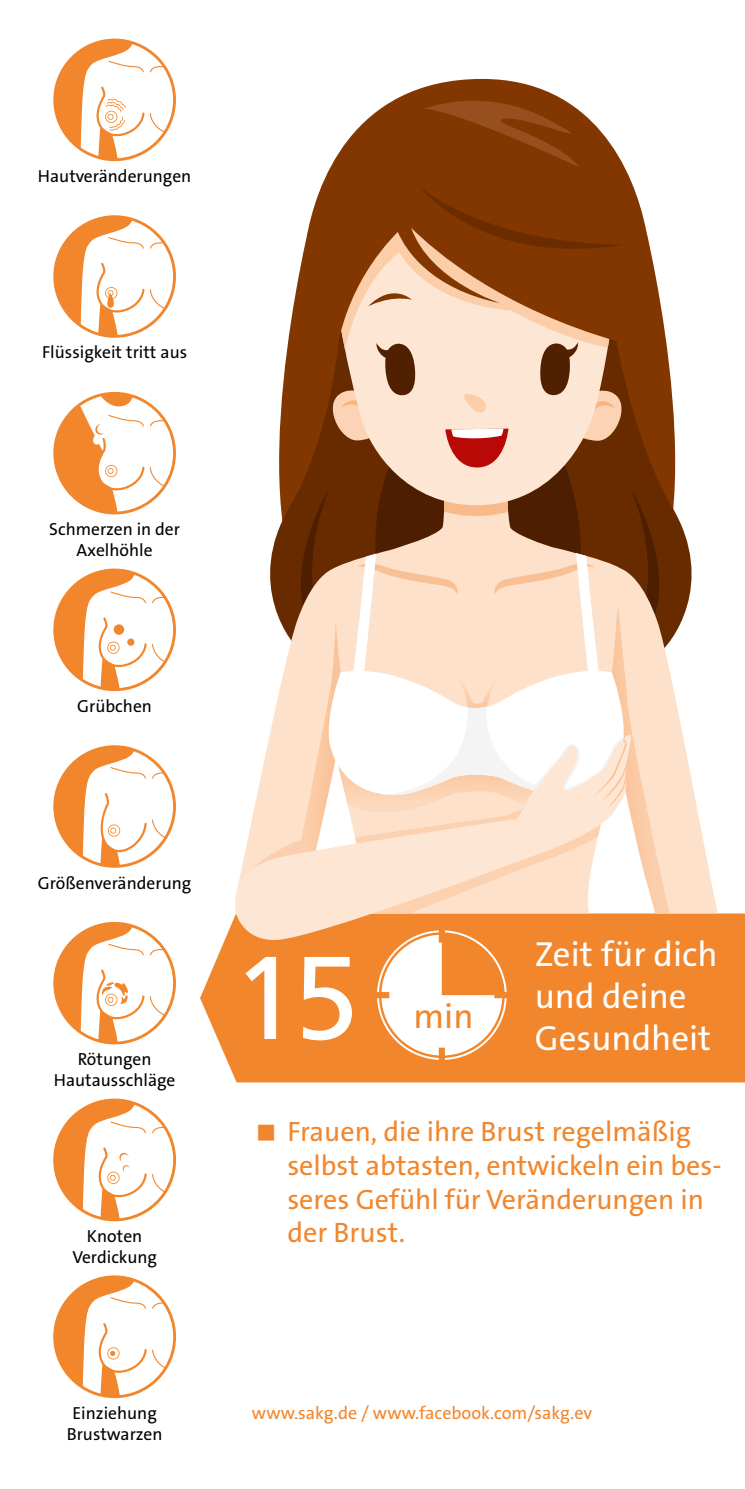
<style>
.page{position:relative;width:745px;height:1489px;background:#fff}
.page>*{position:absolute;margin:0;border:0;box-sizing:border-box;transform-origin:0 0}
.t1{font:117.5px "Frutiger LT";color:#fff}
.t2{font:35px/42px "The Sans B5 Plain";color:#fff}
.t3{font:35px "The Sans B5 Plain";color:#f1862c}
.t4{font:28px/33.8px "The Sans B5 Plain";color:#f1862c}
.t5{font:18px "The Sans B5 Plain";color:#f1862c}
.t6{font:17.5px/21px "The Sans B5 Plain";color:#000;text-align:center}
</style>
<div class="page">
<div style="left:200px;top:913px;width:544px;height:169px;background:#f1862c"></div>
<svg style="left:292px;top:79px;width:371px;height:236px"></svg>
<svg style="left:423px;top:85px;width:188px;height:82px;background:#945323"></svg>
<svg style="left:279px;top:315px;width:397px;height:160px;background:#8b4919"></svg>
<svg style="left:678px;top:518px;width:39px;height:395px"></svg>
<svg style="left:336px;top:468px;width:278px;height:7px;background:#bf997d"></svg>
<svg style="left:324px;top:186px;width:305px;height:282px;background:#ba8662"></svg>
<svg style="left:235px;top:849px;width:396px;height:90px;background:#f4a563"></svg>
<svg style="left:246px;top:475px;width:432px;height:438px"></svg>
<svg style="left:53px;top:39px;width:123px;height:122px"></svg>
<svg style="left:53px;top:215px;width:123px;height:123px"></svg>
<svg style="left:53px;top:392px;width:123px;height:122px"></svg>
<svg style="left:53px;top:568px;width:123px;height:123px"></svg>
<div style="left:114px;top:624px;width:10px;height:10px;background:#f1862c;border-radius:50%"></div>
<div style="left:127px;top:638px;width:7px;height:7px;background:#f1862c;border-radius:50%"></div>
<svg style="left:53px;top:745px;width:123px;height:122px"></svg>
<svg style="left:53px;top:921px;width:123px;height:123px"></svg>
<svg style="left:53px;top:1275px;width:123px;height:122px"></svg>
<svg style="left:53px;top:1098px;width:123px;height:123px"></svg>
<svg style="left:377px;top:930px;width:129px;height:129px"></svg>
<p class="t6" style="left:38px;top:166px;width:155px">Hautveränderungen</p>
<p class="t6" style="left:42px;top:342px;width:146px">Flüssigkeit tritt aus</p>
<p class="t6" style="left:49px;top:519px;width:132px">Schmerzen in der<br>Axelhöhle</p>
<p class="t6" style="left:77px;top:696px;width:76px">Grübchen</p>
<p class="t6" style="left:38px;top:872px;width:155px">Größenveränderung</p>
<p class="t6" style="left:54px;top:1049px;width:123px">Rötungen<br>Hautausschläge</p>
<p class="t6" style="left:72px;top:1225px;width:86px">Knoten<br>Verdickung</p>
<h1 class="t1" style="left:232px;top:929px;width:127px">15</h1>
<h2 class="t3" style="left:413px;top:997px;width:61px">min</h2>
<h2 class="t2" style="left:534px;top:934px;width:184px">Zeit für dich und deine<br>Gesundheit</h2>
<h3 class="t4" style="left:287px;top:1115px;width:435px">Frauen, die ihre Brust regelmäßig selbst abtasten, entwickeln ein bes&shy;seres Gefühl für Veränderungen in der Brust.</h3>
<p class="t6" style="left:67px;top:1402px;width:97px">Einziehung<br>Brustwarzen</p>
<p class="t5" style="left:252px;top:1402px;width:341px">www.sakg.de / www.facebook.com/sakg.ev</p>
</div>
